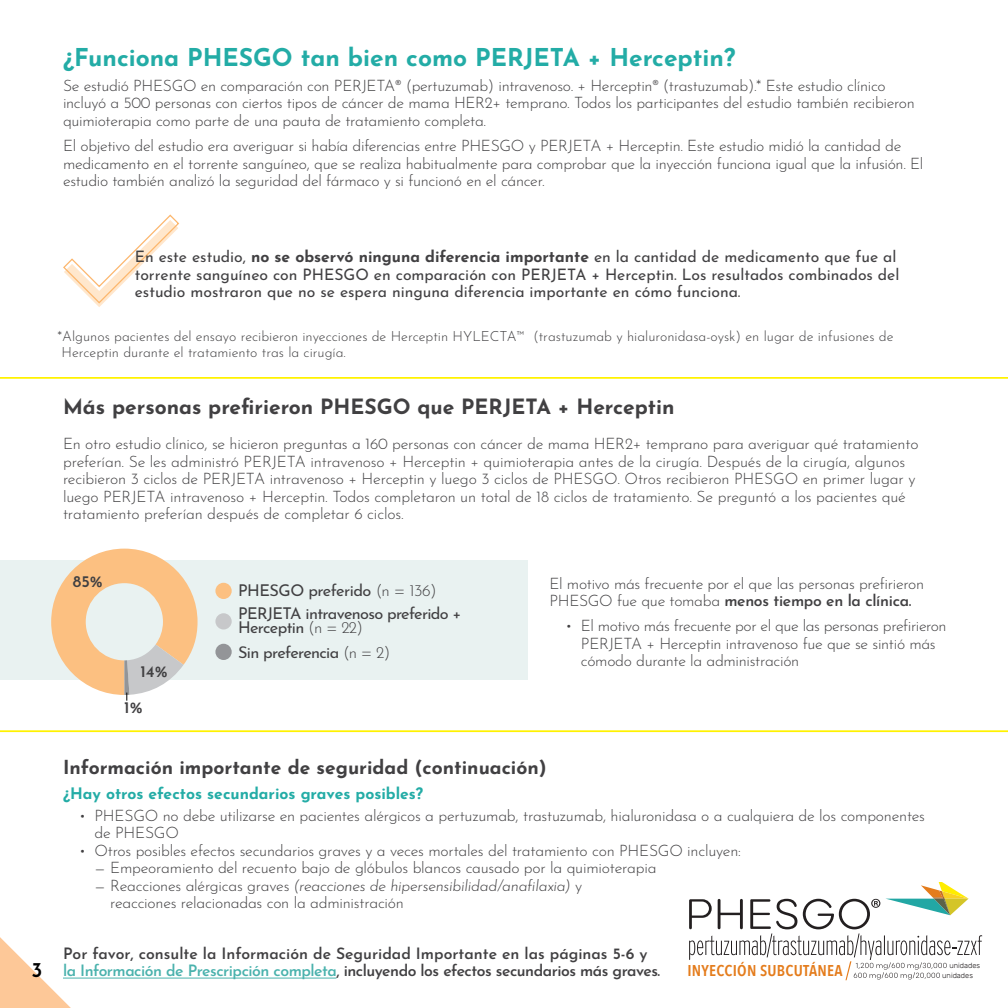
<style>
.page{position:relative;width:1008px;height:1008px;background:#fff}
.page>*{position:absolute;margin:0;border:0;box-sizing:border-box;transform-origin:0 0}
.t1{font:700 24.5px "Josefin Sans";color:#23aca6}
.t2{font:700 21px "Josefin Sans";color:#414042}
.t3{font:600 21px "Josefin Sans";color:#000}
.t4{font:700 19.25px "Josefin Sans";color:#414042}
.t5{font:16.28px/23.1px "Josefin Sans";letter-spacing:-.04em;color:#414042}
.t6{font:600 16.28px "Josefin Sans";color:#414042}
.t7{font:300 15.75px/17.5px "Josefin Sans";letter-spacing:-.02em;color:#414042}
.t8{font:15.75px/17.5px "Josefin Sans";color:#414042}
.t9{font:600 15.75px/17.5px "Josefin Sans";letter-spacing:-.03em;color:#414042}
.t10{font:700 15.75px "Josefin Sans";color:#23aca6}
.t11{font:600 15.58px "Avenir Next Condensed";letter-spacing:.015em;color:#e47c1c}
.t12{font:300 14px/15.8px "Josefin Sans";color:#414042}
.t13{font:300 7.35px/9.8px "Rubik";color:#231f20}
.s1{font-weight:700}
.s2{font-weight:300}
.s3{font-weight:600}
.s4{font-style:italic}
.s5{color:#4ab2ad}
</style>
<div class="page">
<svg style="left:0;top:937px;width:87px;height:71px"></svg>
<hr style="left:63px;top:978px;width:273px;height:1px;background:#4ab2ad">
<svg style="left:689px;top:882px;width:293px;height:98px"></svg>
<svg style="left:63px;top:214px;width:116px;height:93px"></svg>
<div style="left:0;top:561px;width:528px;height:119px;background:#e9f2f1"></div>
<div style="left:215px;top:583px;width:17px;height:16px;background:#fcc081;border-radius:50%"></div>
<div style="left:215px;top:613px;width:17px;height:17px;background:#c7c8ca;border-radius:50%"></div>
<div style="left:215px;top:644px;width:17px;height:16px;background:#939598;border-radius:50%"></div>
<svg style="left:51px;top:549px;width:147px;height:152px"></svg>
<hr style="left:0;top:377px;width:1008px;height:2px;background:#fff200">
<hr style="left:0;top:730px;width:1008px;height:2px;background:#fff200">
<h1 class="t1" style="left:63px;top:39px;width:674px">¿Funciona PHESGO tan bien como PERJETA + Herceptin?</h1>
<p class="t7" style="left:63px;top:75px;width:853px">Se estudió PHESGO en comparación con PERJETA® (pertuzumab) intravenoso. + Herceptin® (trastuzumab).* Este estudio clínico incluyó a 500 personas con ciertos tipos de cáncer de mama HER2+ temprano. Todos los participantes del estudio también recibieron quimioterapia como parte de una pauta de tratamiento completa.</p>
<p class="t7" style="left:63px;top:136px;width:862px">El objetivo del estudio era averiguar si había diferencias entre PHESGO y PERJETA + Herceptin. Este estudio midió la cantidad de medicamento en el torrente sanguíneo, que se realiza habitualmente para comprobar que la inyección funciona igual que la infusión. El estudio también analizó la seguridad del fármaco y si funcionó en el cáncer.</p>
<p class="t8" style="left:135px;top:247px;width:766px">En este estudio, <span class="s1">no se observó ninguna diferencia importante</span> en la cantidad de medicamento que fue al torrente sanguíneo con PHESGO en comparación con PERJETA + Herceptin. Los resultados combinados del estudio mostraron que no se espera ninguna diferencia importante en cómo funciona.</p>
<p class="t12" style="left:58px;top:327px;width:837px">*Algunos pacientes del ensayo recibieron inyecciones de Herceptin HYLECTA™ (trastuzumab y hialuronidasa-oysk) en lugar de infusiones de<br>Herceptin durante el tratamiento tras la cirugía.</p>
<h2 class="t2" style="left:63px;top:391px;width:613px">Más personas prefirieron PHESGO que PERJETA + Herceptin</h2>
<p class="t7" style="left:63px;top:434px;width:857px">En otro estudio clínico, se hicieron preguntas a 160 personas con cáncer de mama HER2+ temprano para averiguar qué tratamiento preferían. Se les administró PERJETA intravenoso + Herceptin + quimioterapia antes de la cirugía. Después de la cirugía, algunos recibieron 3 ciclos de PERJETA intravenoso + Herceptin y luego 3 ciclos de PHESGO. Otros recibieron PHESGO en primer lugar y luego PERJETA intravenoso + Herceptin. Todos completaron un total de 18 ciclos de tratamiento. Se preguntó a los pacientes qué tratamiento preferían después de completar 6 ciclos.</p>
<h2 class="t3" style="left:32px;top:953px;width:13px">3</h2>
<p class="t6" style="left:73px;top:567px;width:31px">85%</p>
<p class="t6" style="left:141px;top:657px;width:29px">14%</p>
<p class="t6" style="left:124px;top:694px;width:20px">1%</p>
<p class="t5" style="left:238px;top:577px;width:225px">PHESGO preferido <span class="s2">(n = 136)<br></span>PERJETA intravenoso preferido +</p>
<p class="t5" style="left:238px;top:614px;width:154px;line-height:24.3px">Herceptin <span class="s2">(n = 22)<br></span>Sin preferencia <span class="s2">(n = 2)</span></p>
<p class="t7" style="left:549px;top:573px;width:376px">El motivo más frecuente por el que las personas prefirieron<br>PHESGO fue que tomaba <span class="s3">menos tiempo en la clínica.</span></p>
<p class="t7" style="left:581px;top:616px;width:367px;text-indent:-16px">• El motivo más frecuente por el que las personas prefirieron<br>PERJETA + Herceptin intravenoso fue que se sintió más cómodo durante la administración</p>
<p class="t4" style="left:63px;top:753px;width:485px">Información importante de seguridad (continuación)</p>
<p class="t10" style="left:63px;top:782px;width:362px">¿Hay otros efectos secundarios graves posibles?</p>
<p class="t7" style="left:94px;top:805px;width:832px;text-indent:-16px">• PHESGO no debe utilizarse en pacientes alérgicos a pertuzumab, trastuzumab, hialuronidasa o a cualquiera de los componentes de PHESGO</p>
<p class="t7" style="left:79px;top:840px;width:664px">• Otros posibles efectos secundarios graves y a veces mortales del tratamiento con PHESGO incluyen:</p>
<p class="t7" style="left:94px;top:858px;width:563px">— Empeoramiento del recuento bajo de glóbulos blancos causado por la quimioterapia</p>
<p class="t7" style="left:110px;top:875px;width:473px;text-indent:-16px">— Reacciones alérgicas graves <span class="s4">(reacciones de hipersensibilidad/anafilaxia)</span> y reacciones relacionadas con la administración</p>
<p class="t9" style="left:63px;top:943px;width:599px">Por favor, consulte la Información de Seguridad Importante en las páginas 5-6 y <span class="s5">la Información de Prescripción completa</span>, incluyendo los efectos secundarios más graves.</p>
<p class="t11" style="left:687px;top:957px;width:157px">INYECCIÓN SUBCUTÁNEA</p>
<p class="t13" style="left:942px;top:961px;width:39px;text-indent:7px">unidades unidades</p>
</div>
